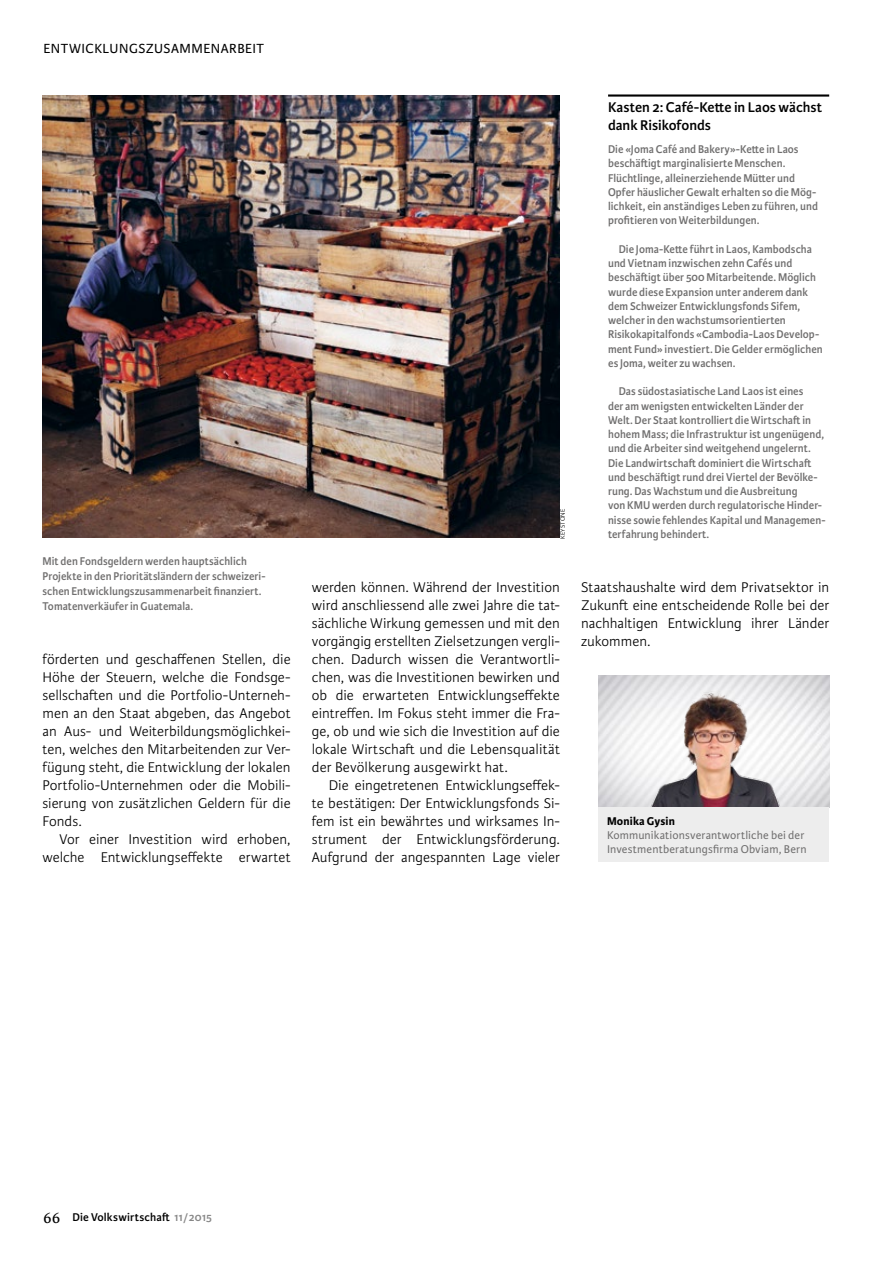
<style>
.page{position:relative;width:893px;height:1263px;background:#fff}
.page>*{position:absolute;margin:0;border:0;box-sizing:border-box;transform-origin:0 0}
.t1{font:300 15px/18px "Karmina Sans";color:#000;text-align:justify}
.t2{font:600 15px/18px "Karmina Sans";letter-spacing:-.005em;color:#000}
.t3{font:14.1px "Karmina Sans";letter-spacing:.035em;color:#000}
.t4{font:600 12px/14.2px "Karmina Sans";letter-spacing:.005em;color:#706f6f;scale:.95 1}
.t5{font:12px/14.4px "Karmina Sans";letter-spacing:.01em;color:#706f6f}
.t6{font:600 12px "Karmina Sans";letter-spacing:.01em;color:#000}
.t7{font:700 12px "Karmina Sans";letter-spacing:.015em;color:#000}
.t8{font:300 6.75px "Karmina Sans";letter-spacing:.01em;color:#000}
.s1{font-family:"Karmina";font-weight:400;font-size:16.5px}
.s2{color:#878787}
</style>
<div class="page">
<img style="left:598px;top:675px;width:231px;height:132px">
<div style="left:598px;top:807px;width:231px;height:55px;background:#ededed"></div>
<img style="left:604px;top:683px;width:223px;height:123px">
<hr style="left:608px;top:94px;width:221px;height:3px;background:#000">
<img style="left:43px;top:96px;width:517px;height:442px">
<p class="t3" style="left:43px;top:41px;width:222px">ENTWICKLUNGSZUSAMMENARBEIT</p>
<p class="t4" style="left:43px;top:554px;width:236px;line-height:15px">Mit den Fondsgeldern werden hauptsächlich Projekte in den Prioritätsländern der schweizeri&shy;schen Entwicklungszusammenarbeit finanziert.<br>Tomatenverkäufer in Guatemala.</p>
<p class="t1" style="left:43px;top:650px;width:250px">förderten und geschaffenen Stellen, die Höhe der Steuern, welche die Fondsge&shy;sellschaften und die Portfolio-Unterneh&shy;men an den Staat abgeben, das Angebot an Aus- und Weiterbildungsmöglichkei&shy;ten, welches den Mitarbeitenden zur Ver&shy;fügung steht, die Entwicklung der lokalen Portfolio-Unternehmen oder die Mobili&shy;sierung von zusätzlichen Geldern für die Fonds.</p>
<p class="t1" style="left:43px;top:830px;width:250px;text-align:right">Vor einer Investition wird erhoben, welche Entwicklungseffekte erwartet</p>
<p class="t8" style="left:559px;top:539px;width:31px;rotate:-90deg">KEYSTONE</p>
<p class="t1" style="left:312px;top:578px;width:250px">werden können. Während der Investition wird anschliessend alle zwei Jahre die tat&shy;sächliche Wirkung gemessen und mit den vorgängig erstellten Zielsetzungen vergli&shy;chen. Dadurch wissen die Verantwortli&shy;chen, was die Investitionen bewirken und ob die erwarteten Entwicklungseffekte eintreffen. Im Fokus steht immer die Fra&shy;ge, ob und wie sich die Investition auf die lokale Wirtschaft und die Lebensqualität der Bevölkerung ausgewirkt hat.</p>
<p class="t1" style="left:312px;top:776px;width:250px;text-indent:17px">Die eingetretenen Entwicklungseffek&shy;te bestätigen: Der Entwicklungsfonds Si&shy;fem ist ein bewährtes und wirksames In&shy;strument der Entwicklungsförderung.<br>Aufgrund der angespannten Lage vieler</p>
<p class="t2" style="left:608px;top:99px;width:216px">Kasten 2: Café-Kette in Laos wächst dank Risikofonds</p>
<p class="t4" style="left:608px;top:142px;width:223px">Die «Joma Café and Bakery»-Kette in Laos beschäftigt marginalisierte Menschen.<br>Flüchtlinge, alleinerziehende Mütter und Opfer häuslicher Gewalt erhalten so die Mög&shy;lichkeit, ein anständiges Leben zu führen, und profitieren von Weiterbildungen.</p>
<p class="t4" style="left:608px;top:242px;width:228px;text-indent:11px">Die Joma-Kette führt in Laos, Kambodscha und Vietnam inzwischen zehn Cafés und beschäftigt über 500 Mitarbeitende. Möglich wurde diese Expansion unter anderem dank dem Schweizer Entwicklungsfonds Sifem, welcher in den wachstumsorientierten Risikokapitalfonds «Cambodia-Laos Develop&shy;ment Fund» investiert. Die Gelder ermöglichen es Joma, weiter zu wachsen.</p>
<p class="t4" style="left:608px;top:384px;width:230px;text-indent:11px">Das südostasiatische Land Laos ist eines<br>der am wenigsten entwickelten Länder der Welt. Der Staat kontrolliert die Wirtschaft in hohem Mass; die Infrastruktur ist ungenügend, und die Arbeiter sind weitgehend ungelernt.<br>Die Landwirtschaft dominiert die Wirtschaft und beschäftigt rund drei Viertel der Bevölke&shy;rung. Das Wachstum und die Ausbreitung<br>von KMU werden durch regulatorische Hinder&shy;nisse sowie fehlendes Kapital und Managemen&shy;terfahrung behindert.</p>
<p class="t1" style="left:581px;top:578px;width:250px">Staatshaushalte wird dem Privatsektor in Zukunft eine entscheidende Rolle bei der nachhaltigen Entwicklung ihrer Länder zukommen.</p>
<p class="t7" style="left:607px;top:814px;width:69px">Monika Gysin</p>
<p class="t5" style="left:607px;top:828px;width:201px">Kommunikationsverantwortliche bei der<br>Investmentberatungsfirma Obviam, Bern</p>
<p class="t6" style="left:43px;top:1210px;width:170px"><span class="s1">66</span> Die Volkswirtschaft <span class="s2">11/2015</span></p>
</div>
